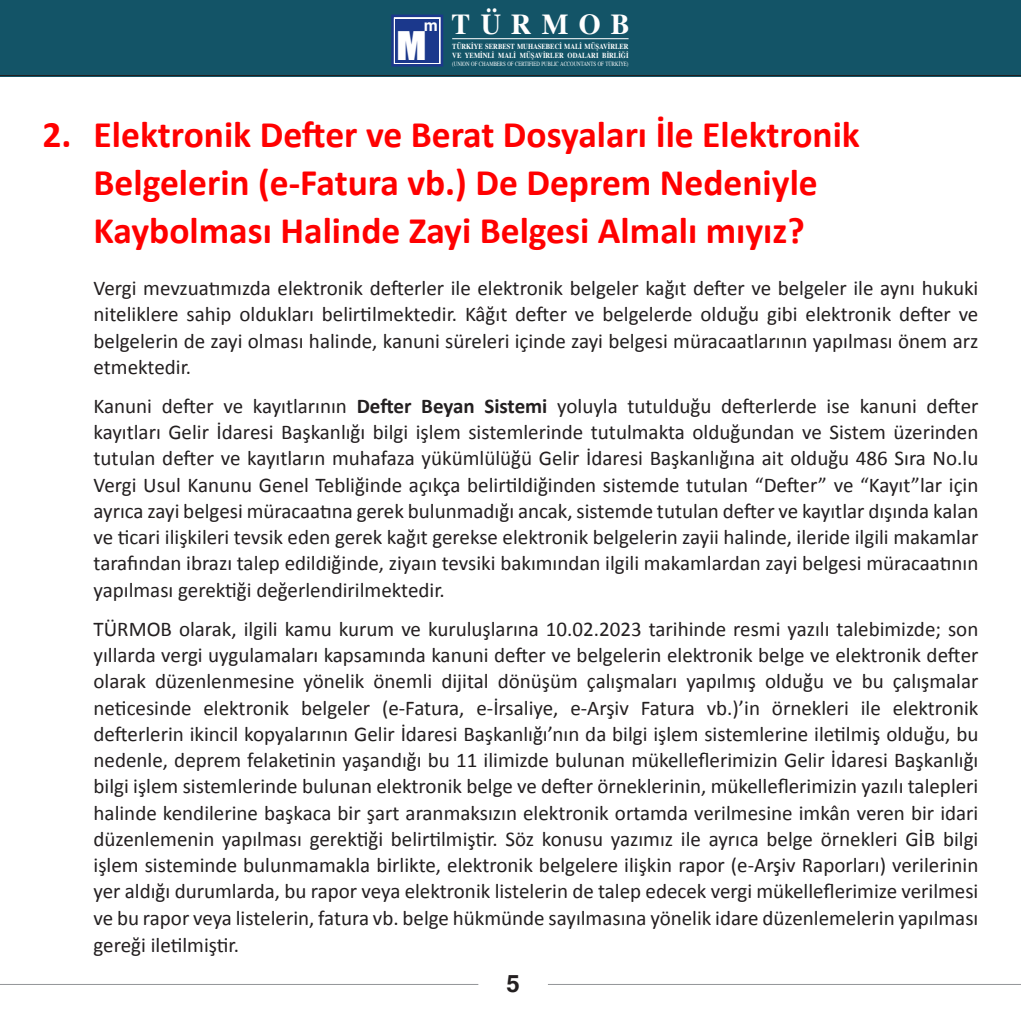
<style>
.page{position:relative;width:1021px;height:1021px;background:#fff}
.page>*{position:absolute;margin:0;border:0;box-sizing:border-box;transform-origin:0 0}
.Heading_1{font:700 37.5px/48px "Calibri";color:#f00;text-align:center}
.t1{font:36.15px "Impact";color:#fff;scale:1.16 1}
.t2{font:700 28.95px "Times";letter-spacing:.36em;color:#fff}
.t3{font:700 24px "Helvetica";color:#231f20}
.t4{font:21px/26.2px "Calibri";color:#231f20;text-align:justify}
.t5{font:700 15.9px "Helvetica";color:#fff}
.t6{font:700 7.65px/9.3px "Times";color:#fff;scale:.85 1}
.t7{font:6.3px "Times";color:#fff;scale:.78 1}
.s1{font-weight:700}
</style>
<div class="page">
<div style="left:0;top:0;width:1020px;height:77px;background:#135467"></div>
<hr style="left:452px;top:38px;width:176px;height:1px;background:#fff">
<div style="left:391px;top:15px;width:52px;height:52px;background:#1b388c;border:3px solid #1b388c"></div>
<hr style="left:0;top:75px;width:1020px;height:1px;background:#231f20">
<hr style="left:0;top:984px;width:478px;height:1px;background:#939598">
<hr style="left:548px;top:984px;width:472px;height:1px;background:#939598">
<p class="t5" style="left:424px;top:16px;width:16px">m</p>
<h2 class="t1" style="left:396px;top:17px;width:27px">M</h2>
<h3 class="t2" style="left:451px;top:5px;width:180px">TÜRMOB</h3>
<p class="t6" style="left:452px;top:42px;width:209px">TÜRKİYE SERBEST MUHASEBECİ MALİ MÜŞAVİRLER<br>VE YEMİNLİ MALİ MÜŞAVİRLER ODALARI BİRLİĞİ</p>
<p class="t7" style="left:452px;top:59px;width:227px">(UNION OF CHAMBERS OF CERTIFIED PUBLIC ACCOUNTANTS OF TÜRKİYE)</p>
<p class="Heading_1" style="left:43px;top:111px;width:818px">2. Elektronik Defter ve Berat Dosyaları İle Elektronik<br>Belgelerin (e-Fatura vb.) De Deprem Nedeniyle<br>Kaybolması Halinde Zayi Belgesi Almalı mıyız?</p>
<p class="t4" style="left:94px;top:275px;width:886px">Vergi mevzuatımızda elektronik defterler ile elektronik belgeler kağıt defter ve belgeler ile aynı hukuki niteliklere sahip oldukları belirtilmektedir. Kâğıt defter ve belgelerde olduğu gibi elektronik defter ve belgelerin de zayi olması halinde, kanuni süreleri içinde zayi belgesi müracaatlarının yapılması önem arz etmektedir.</p>
<p class="t4" style="left:94px;top:393px;width:886px">Kanuni defter ve kayıtlarının <span class="s1">Defter Beyan Sistemi</span> yoluyla tutulduğu defterlerde ise kanuni defter kayıtları Gelir İdaresi Başkanlığı bilgi işlem sistemlerinde tutulmakta olduğundan ve Sistem üzerinden tutulan defter ve kayıtların muhafaza yükümlülüğü Gelir İdaresi Başkanlığına ait olduğu 486 Sıra No.lu Vergi Usul Kanunu Genel Tebliğinde açıkça belirtildiğinden sistemde tutulan “Defter” ve “Kayıt”lar için ayrıca zayi belgesi müracaatına gerek bulunmadığı ancak, sistemde tutulan defter ve kayıtlar dışında kalan ve ticari ilişkileri tevsik eden gerek kağıt gerekse elektronik belgelerin zayii halinde, ileride ilgili makamlar tarafından ibrazı talep edildiğinde, ziyaın tevsiki bakımından ilgili makamlardan zayi belgesi müracaatının yapılması gerektiği değerlendirilmektedir.</p>
<p class="t4" style="left:94px;top:615px;width:886px">TÜRMOB olarak, ilgili kamu kurum ve kuruluşlarına 10.02.2023 tarihinde resmi yazılı talebimizde; son yıllarda vergi uygulamaları kapsamında kanuni defter ve belgelerin elektronik belge ve elektronik defter olarak düzenlenmesine yönelik önemli dijital dönüşüm çalışmaları yapılmış olduğu ve bu çalışmalar neticesinde elektronik belgeler (e-Fatura, e-İrsaliye, e-Arşiv Fatura vb.)’in örnekleri ile elektronik defterlerin ikincil kopyalarının Gelir İdaresi Başkanlığı’nın da bilgi işlem sistemlerine iletilmiş olduğu, bu nedenle, deprem felaketinin yaşandığı bu 11 ilimizde bulunan mükelleflerimizin Gelir İdaresi Başkanlığı bilgi işlem sistemlerinde bulunan elektronik belge ve defter örneklerinin, mükelleflerimizin yazılı talepleri halinde kendilerine başkaca bir şart aranmaksızın elektronik ortamda verilmesine imkân veren bir idari düzenlemenin yapılması gerektiği belirtilmiştir. Söz konusu yazımız ile ayrıca belge örnekleri GİB bilgi işlem sisteminde bulunmamakla birlikte, elektronik belgelere ilişkin rapor (e-Arşiv Raporları) verilerinin yer aldığı durumlarda, bu rapor veya elektronik listelerin de talep edecek vergi mükelleflerimize verilmesi ve bu rapor veya listelerin, fatura vb. belge hükmünde sayılmasına yönelik idare düzenlemelerin yapılması gereği iletilmiştir.</p>
<p class="t3" style="left:506px;top:968px;width:15px">5</p>
</div>
